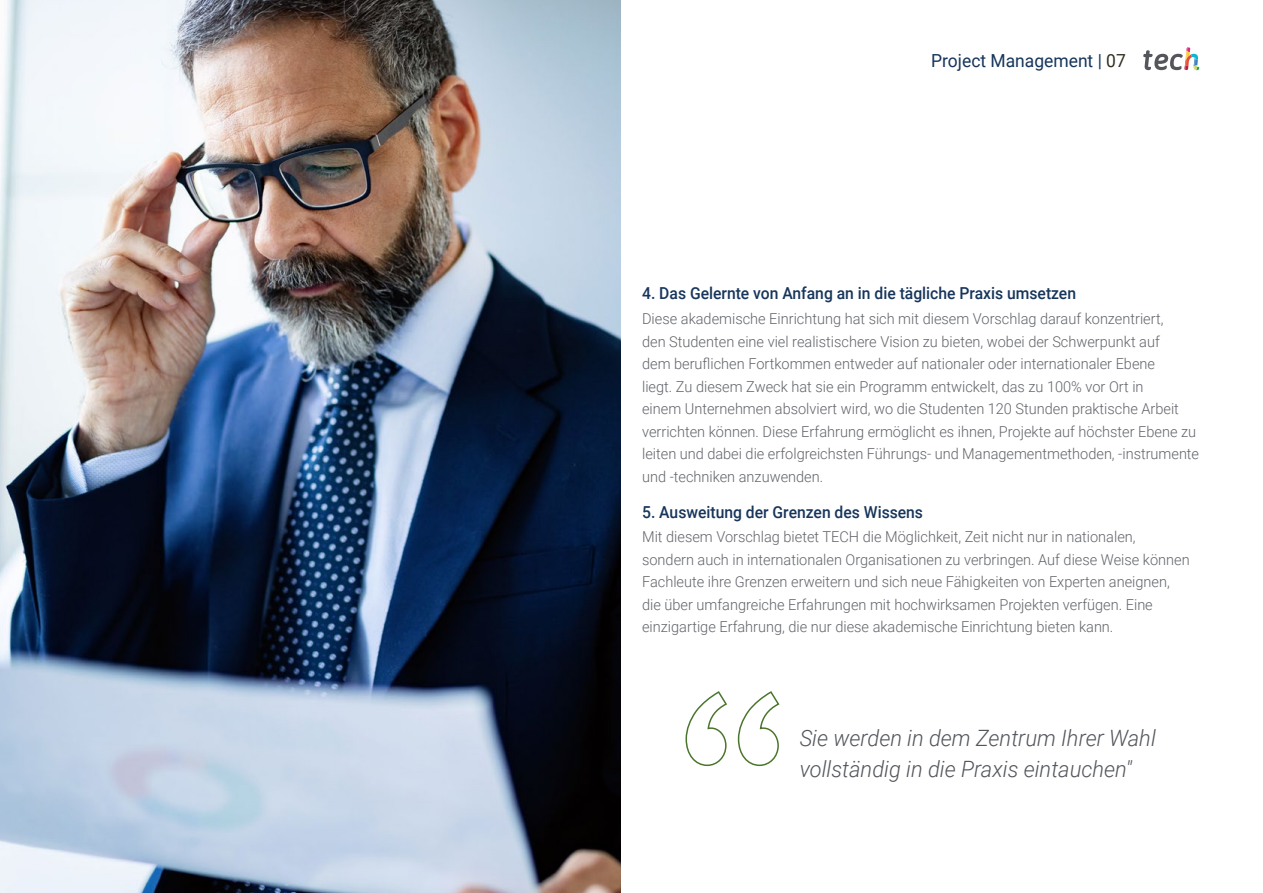
<style>
.page{position:relative;width:1263px;height:893px;background:#fff}
.page>*{position:absolute;margin:0;border:0;box-sizing:border-box;transform-origin:0 0}
.t1{font:italic 300 22.5px/31.5px "Roboto";color:#52555b}
.t2{font:18px "Roboto";color:#16355a}
.t3{font:500 16.5px "Roboto";color:#17355b;scale:.95 1}
.t4{font:300 15px/22.5px "Roboto";color:#61646a}
.s1{color:#153559}
.s2{color:#312e20}
</style>
<div class="page">
<img style="left:0;top:0;width:621px;height:893px">
<svg style="left:1143px;top:47px;width:56px;height:24px"></svg>
<svg style="left:685px;top:691px;width:95px;height:76px"></svg>
<p class="t2" style="left:931px;top:48px;width:196px">Project Management <span class="s1">|</span> <span class="s2">07</span></p>
<p class="t3" style="left:642px;top:282px;width:458px">4. Das Gelernte von Anfang an in die tägliche Praxis umsetzen</p>
<p class="t4" style="left:642px;top:307px;width:558px">Diese akademische Einrichtung hat sich mit diesem Vorschlag darauf konzentriert,<br>den Studenten eine viel realistischere Vision zu bieten, wobei der Schwerpunkt auf<br>dem beruflichen Fortkommen entweder auf nationaler oder internationaler Ebene<br>liegt. Zu diesem Zweck hat sie ein Programm entwickelt, das zu 100% vor Ort in<br>einem Unternehmen absolviert wird, wo die Studenten 120 Stunden praktische Arbeit verrichten können. Diese Erfahrung ermöglicht es ihnen, Projekte auf höchster Ebene zu leiten und dabei die erfolgreichsten Führungs- und Managementmethoden, -instrumente und -techniken anzuwenden.</p>
<p class="t3" style="left:642px;top:500px;width:297px">5. Ausweitung der Grenzen des Wissens</p>
<p class="t4" style="left:642px;top:525px;width:549px">Mit diesem Vorschlag bietet TECH die Möglichkeit, Zeit nicht nur in nationalen, sondern auch in internationalen Organisationen zu verbringen. Auf diese Weise können Fachleute ihre Grenzen erweitern und sich neue Fähigkeiten von Experten aneignen, die über umfangreiche Erfahrungen mit hochwirksamen Projekten verfügen. Eine einzigartige Erfahrung, die nur diese akademische Einrichtung bieten kann.</p>
<h1 class="t1" style="left:800px;top:721px;width:358px">Sie werden in dem Zentrum Ihrer Wahl vollständig in die Praxis eintauchen"</h1>
</div>
